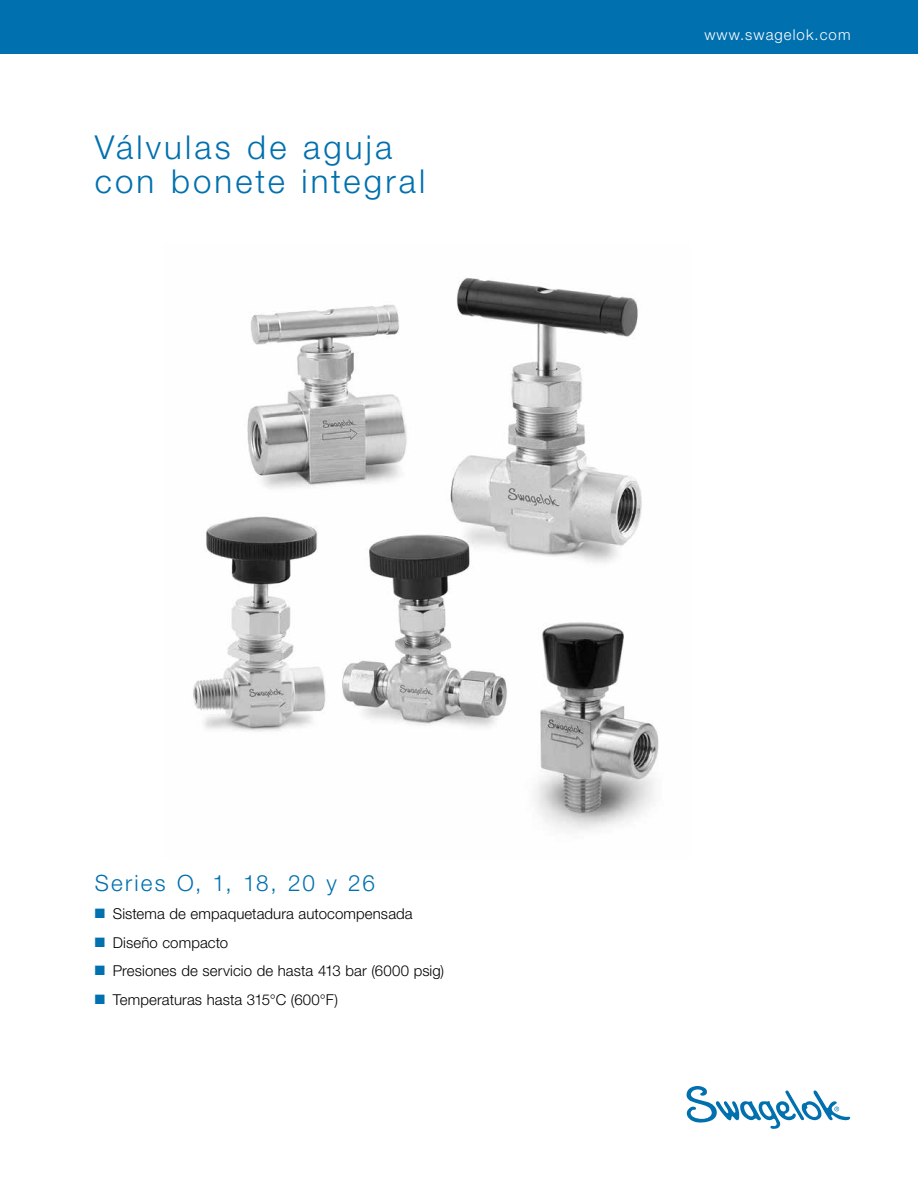
<style>
.page{position:relative;width:918px;height:1188px;background:#fff}
.page>*{position:absolute;margin:0;border:0;box-sizing:border-box;transform-origin:0 0}
.t1{font:300 33px/34.5px "Helvetica Neue LT Std";letter-spacing:.095em;color:#0070af}
.t2{font:300 22.5px "Helvetica Neue LT Std";letter-spacing:.095em;color:#0070af}
.t3{font:300 15px "Helvetica Neue LT Std";letter-spacing:.005em;color:#000}
.t4{font:300 15px "Helvetica Neue LT Std";letter-spacing:.07em;color:#fff}
.s1{color:#0070af}
</style>
<div class="page">
<img style="left:193px;top:278px;width:466px;height:553px">
<svg style="left:687px;top:1086px;width:163px;height:43px"></svg>
<div style="left:0;top:0;width:918px;height:54px;background:#0070af"></div>
<h1 class="t1" style="left:95px;top:129px;width:332px">Válvulas de aguja con bonete integral</h1>
<p class="t4" style="left:704px;top:26px;width:148px">www.swagelok.com</p>
<h2 class="t2" style="left:95px;top:869px;width:282px">Series O, 1, 18, 20 y 26</h2>
<p class="t3" style="left:95px;top:905px;width:319px"><span class="s1">■</span> Sistema de empaquetadura autocompensada</p>
<p class="t3" style="left:95px;top:933px;width:135px"><span class="s1">■</span> Diseño compacto</p>
<p class="t3" style="left:95px;top:962px;width:351px"><span class="s1">■</span> Presiones de servicio de hasta 413 bar (6000 psig)</p>
<p class="t3" style="left:95px;top:990px;width:245px"><span class="s1">■</span> Temperaturas hasta 315°C (600°F)</p>
</div>
